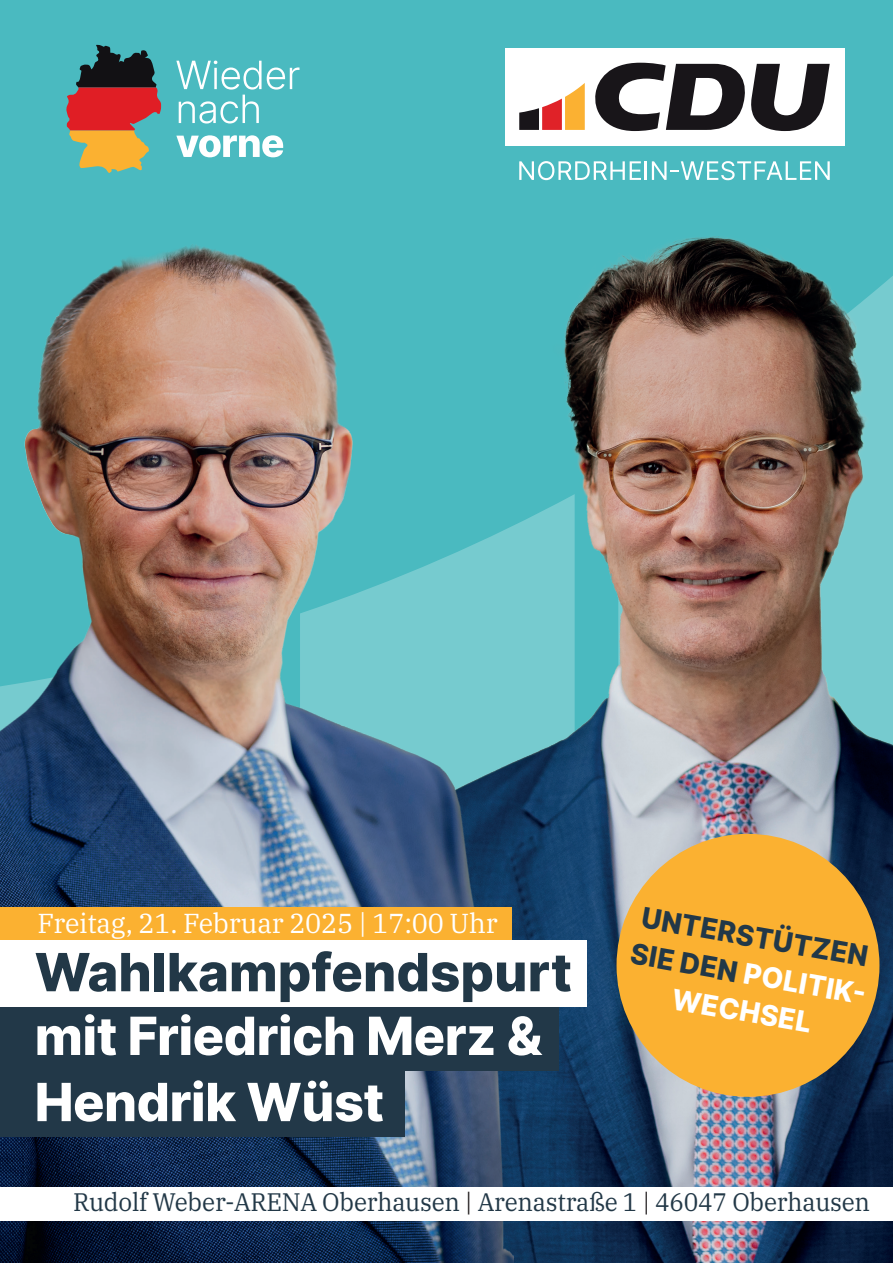
<style>
.page{position:relative;width:893px;height:1263px;background:#4abac0}
.page>*{position:absolute;margin:0;border:0;box-sizing:border-box;transform-origin:0 0}
.t1{font:800 52.65px/66.2px "Inter";letter-spacing:-.01em;color:#fff}
.t2{font:800 52.65px "Inter";color:#223847}
.t3{font:800 28.5px/37.5px "Inter";color:#223848;text-align:center}
.t4{font:27.45px "IBM Plex Serif";letter-spacing:-.01em;color:#fff}
.t5{font:25.35px "IBM Plex Serif";letter-spacing:-.01em;color:#223847;scale:.96 1}
.s1{color:#fff}
.s2{color:#231f20}
</style>
<div class="page">
<img style="left:513px;top:236px;width:380px;height:1027px">
<img style="left:0;top:245px;width:513px;height:1018px">
<svg style="left:176px;top:61px;width:123px;height:63px"></svg>
<svg style="left:176px;top:135px;width:107px;height:22px"></svg>
<svg style="left:66px;top:45px;width:95px;height:128px"></svg>
<div style="left:0;top:907px;width:511px;height:33px;background:#fbb131"></div>
<svg style="left:519px;top:161px;width:311px;height:19px"></svg>
<div style="left:505px;top:48px;width:339px;height:98px;background:#fff"></div>
<svg style="left:519px;top:83px;width:66px;height:47px"></svg>
<svg style="left:595px;top:63px;width:235px;height:68px"></svg>
<div style="left:0;top:1004px;width:559px;height:66px;background:#223848"></div>
<div style="left:0;top:1070px;width:405px;height:66px;background:#223848"></div>
<div style="left:0;top:940px;width:586px;height:66px;background:#fff"></div>
<div style="left:0;top:1187px;width:893px;height:33px;background:#fff"></div>
<div style="left:616px;top:834px;width:263px;height:263px;background:#fbb131;border-radius:50%"></div>
<p class="t4" style="left:37px;top:902px;width:462px">Freitag, 21. Februar 2025 | 17:00 Uhr</p>
<h1 class="t2" style="left:35px;top:932px;width:539px">Wahlkampfendspurt</h1>
<h1 class="t1" style="left:35px;top:1001px;width:509px">mit Friedrich Merz &amp;<br>Hendrik Wüst</h1>
<p class="t3" style="left:641px;top:897px;width:240px;rotate:10deg">UNTERSTÜTZEN<br>SIE DEN <span class="s1">POLITIK-<br>WECHSEL</span></p>
<p class="t5" style="left:73px;top:1182px;width:832px">Rudolf Weber-ARENA Oberhausen <span class="s2">|</span> Arenastraße 1 <span class="s2">|</span> 46047 Oberhausen</p>
</div>
